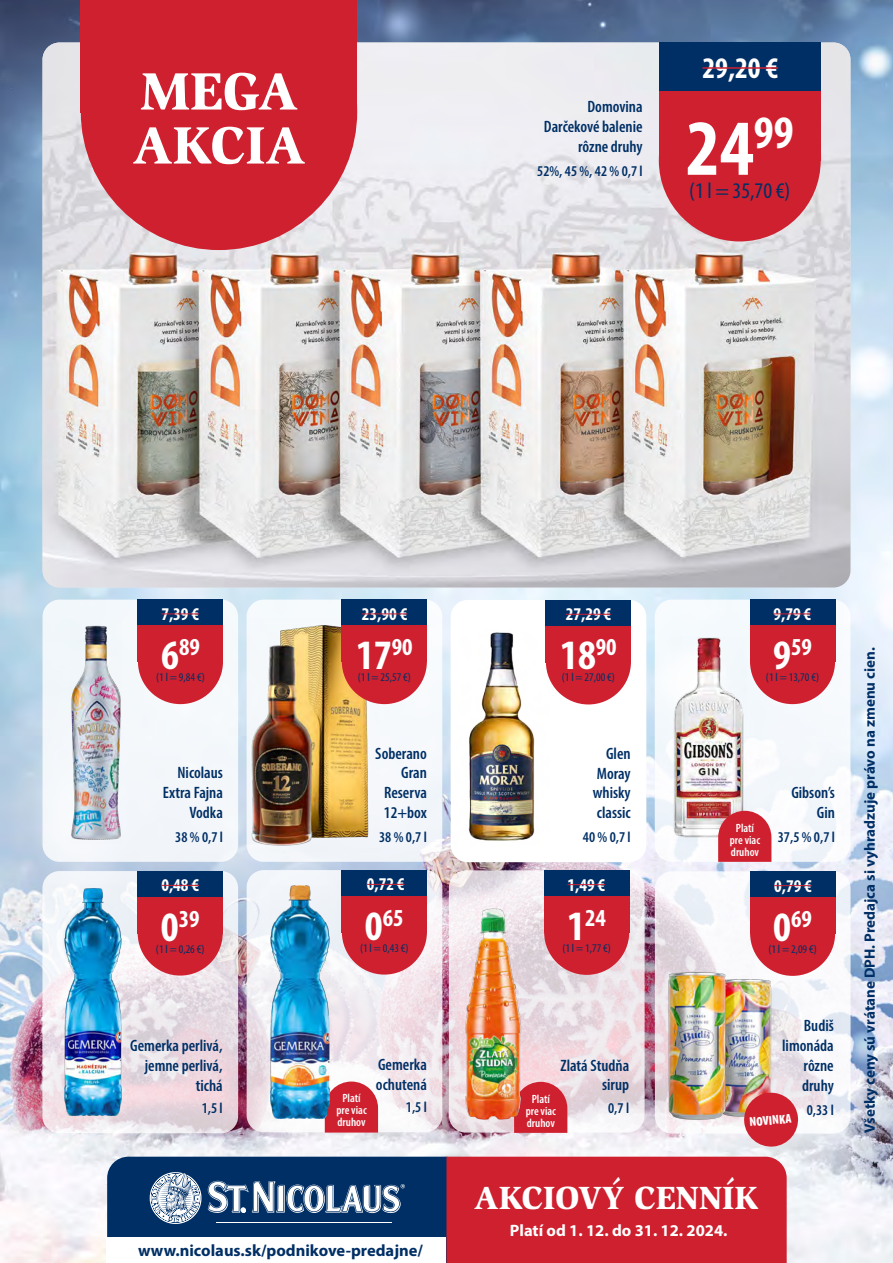
<style>
.page{position:relative;width:893px;height:1263px;background:#fff}
.page>*{position:absolute;margin:0;border:0;box-sizing:border-box;transform-origin:0 0}
.t1{font:700 condensed 79.95px "Myriad Pro";color:#fff}
.t2{font:900 54px/54px "Slimbach Std";color:#fff}
.t3{font:700 condensed 42px "Myriad Pro";color:#fff}
.t4{font:900 33px "Slimbach Std";color:#fff}
.t5{font:700 condensed 30px "Myriad Pro";color:#fff}
.t6{font:700 condensed 24.45px "Myriad Pro";color:#fff}
.t7{font:condensed 22.35px "Myriad Pro";color:#002f65}
.t8{font:700 condensed 18px "Myriad Pro";color:#fff}
.t9{font:600 condensed 16.5px/19.8px "Myriad Pro";color:#002f65;text-align:right}
.t10{font:700 16.5px "Myriad Pro";color:#002f65}
.t11{font:700 16.5px "Myriad Pro";color:#fff}
.t12{font:600 condensed 15px "Myriad Pro";color:#002f65}
.t13{font:700 15px "Myriad Pro";color:#002f65}
.t14{font:900 condensed 12.9px "Myriad Pro";color:#fff}
.t15{font:600 condensed 12px/12px "Myriad Pro";color:#fff;text-align:center}
.t16{font:condensed 11.7px "Myriad Pro";color:#002f65}
.s1{font-size:42px}
</style>
<div class="page">
<img style="left:0;top:0;width:893px;height:1263px">
<img style="left:43px;top:43px;width:807px;height:544px">
<div style="left:659px;top:80px;width:162px;height:161px;background:#ce202f;border-radius:50%"></div>
<div style="left:659px;top:43px;width:162px;height:118px;background:#ce202f"></div>
<div style="left:659px;top:43px;width:162px;height:48px;background:#002f65"></div>
<hr style="left:702px;top:67px;width:76px;height:2px;background:#ce202f">
<svg style="left:81px;top:113px;width:276px;height:137px;background:#d24956"></svg>
<div style="left:81px;top:0;width:276px;height:113px;background:#ce202f"></div>
<svg style="left:42px;top:871px;width:196px;height:262px"></svg>
<div style="left:138px;top:890px;width:85px;height:85px;background:#ce202f;border-radius:50%"></div>
<div style="left:138px;top:871px;width:85px;height:62px;background:#ce202f"></div>
<div style="left:138px;top:871px;width:85px;height:25px;background:#002f65"></div>
<hr style="left:161px;top:885px;width:38px;height:1px;background:#ce202f">
<img style="left:51px;top:884px;width:83px;height:235px">
<svg style="left:449px;top:870px;width:196px;height:262px;background:#ebdfe4"></svg>
<div style="left:544px;top:890px;width:85px;height:85px;background:#ce202f;border-radius:50%"></div>
<div style="left:544px;top:870px;width:85px;height:62px;background:#ce202f"></div>
<div style="left:544px;top:870px;width:85px;height:26px;background:#002f65"></div>
<hr style="left:567px;top:884px;width:38px;height:1px;background:#ce202f">
<svg style="left:514px;top:1082px;width:53px;height:51px;background:#d0303f"></svg>
<img style="left:448px;top:900px;width:90px;height:227px">
<div style="left:247px;top:600px;width:195px;height:262px;background:#f5f8fc;border-radius:17px"></div>
<img style="left:247px;top:618px;width:131px;height:235px">
<div style="left:342px;top:619px;width:85px;height:85px;background:#ce202f;border-radius:50%"></div>
<div style="left:342px;top:600px;width:85px;height:62px;background:#ce202f"></div>
<div style="left:342px;top:600px;width:85px;height:25px;background:#002f65"></div>
<hr style="left:362px;top:613px;width:45px;height:1px;background:#ce202f">
<div style="left:655px;top:600px;width:195px;height:262px;background:#f5f9fc;border-radius:17px"></div>
<div style="left:750px;top:619px;width:85px;height:85px;background:#ce202f;border-radius:50%"></div>
<div style="left:750px;top:600px;width:85px;height:62px;background:#ce202f"></div>
<div style="left:750px;top:600px;width:85px;height:25px;background:#002f65"></div>
<hr style="left:773px;top:613px;width:38px;height:1px;background:#ce202f">
<img style="left:673px;top:637px;width:73px;height:204px">
<svg style="left:718px;top:811px;width:53px;height:51px;background:#cf313f"></svg>
<svg style="left:247px;top:870px;width:195px;height:262px;fill:#f2edf1"></svg>
<div style="left:342px;top:889px;width:85px;height:85px;background:#ce202f;border-radius:50%"></div>
<div style="left:342px;top:870px;width:85px;height:62px;background:#ce202f"></div>
<div style="left:342px;top:870px;width:85px;height:25px;background:#002f65"></div>
<hr style="left:367px;top:884px;width:38px;height:1px;background:#ce202f">
<svg style="left:325px;top:1081px;width:53px;height:51px;background:#d13644"></svg>
<img style="left:270px;top:885px;width:59px;height:234px">
<div style="left:451px;top:600px;width:195px;height:262px;background:#fff;border-radius:17px"></div>
<div style="left:546px;top:619px;width:85px;height:85px;background:#ce202f;border-radius:50%"></div>
<div style="left:546px;top:600px;width:85px;height:62px;background:#ce202f"></div>
<div style="left:546px;top:600px;width:85px;height:25px;background:#002f65"></div>
<hr style="left:566px;top:614px;width:45px;height:1px;background:#ce202f">
<img style="left:468px;top:630px;width:82px;height:211px">
<div style="left:43px;top:600px;width:195px;height:262px;background:#f3f7fb;border-radius:17px"></div>
<div style="left:138px;top:619px;width:85px;height:85px;background:#ce202f;border-radius:50%"></div>
<div style="left:138px;top:600px;width:85px;height:62px;background:#ce202f"></div>
<div style="left:138px;top:600px;width:85px;height:25px;background:#002f65"></div>
<hr style="left:161px;top:613px;width:38px;height:1px;background:#ce202f">
<img style="left:71px;top:625px;width:50px;height:215px">
<svg style="left:655px;top:871px;width:195px;height:262px"></svg>
<div style="left:750px;top:891px;width:85px;height:85px;background:#ce202f;border-radius:50%"></div>
<div style="left:750px;top:871px;width:85px;height:62px;background:#ce202f"></div>
<div style="left:750px;top:871px;width:85px;height:26px;background:#002f65"></div>
<hr style="left:774px;top:885px;width:38px;height:1px;background:#ce202f">
<img style="left:729px;top:977px;width:45px;height:141px">
<img style="left:665px;top:969px;width:64px;height:152px">
<svg style="left:743px;top:1091px;width:56px;height:57px;background:#d4545d"></svg>
<svg style="left:107px;top:1157px;width:680px;height:106px;background:#873551"></svg>
<div style="left:107px;top:1237px;width:339px;height:26px;background:#fff"></div>
<h2 class="t2" style="left:133px;top:63px;width:174px">MEGA<br>AKCIA</h2>
<p class="t9" style="left:544px;top:96px;width:100px">Domovina<br>Darčekové balenie rôzne druhy</p>
<p class="t12" style="left:537px;top:161px;width:107px">52%, 45 %, 42 % 0,7 l</p>
<h3 class="t5" style="left:702px;top:49px;width:77px">29,20 €</h3>
<h1 class="t1" style="left:686px;top:98px;width:109px">24<sup>99</sup></h1>
<h3 class="t7" style="left:689px;top:177px;width:103px">(1 l = 35,70 €)</h3>
<p class="t8" style="left:161px;top:603px;width:39px">7,39 €</p>
<h3 class="t6" style="left:161px;top:632px;width:40px"><span class="s1">6</span>89</h3>
<p class="t16" style="left:156px;top:670px;width:50px">(1 l = 9,84 €)</p>
<p class="t9" style="left:163px;top:763px;width:62px">Nicolaus<br>Extra Fajna<br>Vodka</p>
<p class="t12" style="left:175px;top:828px;width:49px">38 % 0,7 l</p>
<p class="t8" style="left:161px;top:874px;width:39px">0,48 €</p>
<h3 class="t6" style="left:161px;top:903px;width:40px"><span class="s1">0</span>39</h3>
<p class="t16" style="left:156px;top:941px;width:50px">(1 l = 0,26 €)</p>
<p class="t9" style="left:130px;top:1036px;width:94px">Gemerka perlivá, jemne perlivá, tichá</p>
<p class="t12" style="left:202px;top:1099px;width:22px">1,5 l</p>
<p class="t8" style="left:362px;top:603px;width:47px">23,90 €</p>
<h3 class="t3" style="left:356px;top:629px;width:58px">17<sup>90</sup></h3>
<p class="t16" style="left:358px;top:670px;width:55px">(1 l = 25,57 €)</p>
<p class="t9" style="left:375px;top:743px;width:53px">Soberano<br>Gran<br>Reserva<br>12+box</p>
<p class="t12" style="left:379px;top:828px;width:49px">38 % 0,7 l</p>
<p class="t8" style="left:367px;top:873px;width:39px">0,72 €</p>
<h3 class="t6" style="left:365px;top:902px;width:40px"><span class="s1">0</span>65</h3>
<p class="t16" style="left:360px;top:940px;width:50px">(1 l = 0,43 €)</p>
<p class="t15" style="left:336px;top:1092px;width:32px">Platí pre viac druhov</p>
<p class="t9" style="left:376px;top:1054px;width:52px;text-align:left">Gemerka ochutená</p>
<p class="t12" style="left:406px;top:1098px;width:22px">1,5 l</p>
<p class="t10" style="left:138px;top:1240px;width:286px">www.nicolaus.sk/podnikove-predajne/</p>
<p class="t8" style="left:566px;top:603px;width:47px">27,29 €</p>
<h3 class="t3" style="left:560px;top:629px;width:58px">18<sup>90</sup></h3>
<p class="t16" style="left:562px;top:670px;width:55px">(1 l = 27,00 €)</p>
<p class="t9" style="left:593px;top:743px;width:39px;text-align:justify;text-indent:13px">Glen Moray whisky classic</p>
<p class="t12" style="left:583px;top:828px;width:49px">40 % 0,7 l</p>
<p class="t8" style="left:567px;top:873px;width:39px">1,49 €</p>
<h3 class="t6" style="left:567px;top:902px;width:40px"><span class="s1">1</span>24</h3>
<p class="t16" style="left:562px;top:941px;width:50px">(1 l = 1,77 €)</p>
<p class="t9" style="left:561px;top:1055px;width:70px">Zlatá Studňa sirup</p>
<p class="t12" style="left:608px;top:1098px;width:22px">0,7 l</p>
<p class="t15" style="left:526px;top:1092px;width:32px">Platí pre viac druhov</p>
<p class="t8" style="left:773px;top:603px;width:39px">9,79 €</p>
<h3 class="t6" style="left:773px;top:632px;width:40px"><span class="s1">9</span>59</h3>
<p class="t16" style="left:766px;top:670px;width:55px">(1 l = 13,70 €)</p>
<p class="t15" style="left:730px;top:821px;width:32px">Platí pre viac druhov</p>
<p class="t9" style="left:791px;top:782px;width:45px">Gibson’s<br>Gin</p>
<p class="t12" style="left:778px;top:827px;width:59px">37,5 % 0,7 l</p>
<p class="t8" style="left:774px;top:874px;width:39px">0,79 €</p>
<h3 class="t6" style="left:773px;top:903px;width:40px"><span class="s1">0</span>69</h3>
<p class="t16" style="left:768px;top:942px;width:50px">(1 l = 2,09 €)</p>
<p class="t9" style="left:782px;top:1016px;width:53px">Budiš limonáda rôzne druhy</p>
<p class="t12" style="left:807px;top:1100px;width:29px">0,33 l</p>
<p class="t14" style="left:749px;top:1114px;width:44px;rotate:-5deg">NOVINKA</p>
<h3 class="t4" style="left:474px;top:1177px;width:286px">AKCIOVÝ CENNÍK</h3>
<p class="t11" style="left:510px;top:1219px;width:219px">Platí od 1. 12. do 31. 12. 2024.</p>
<p class="t13" style="left:860px;top:1133px;width:487px;rotate:-90deg">Všetky ceny sú vrátane DPH. Predajca si vyhradzuje právo na zmenu cien.</p>
</div>
